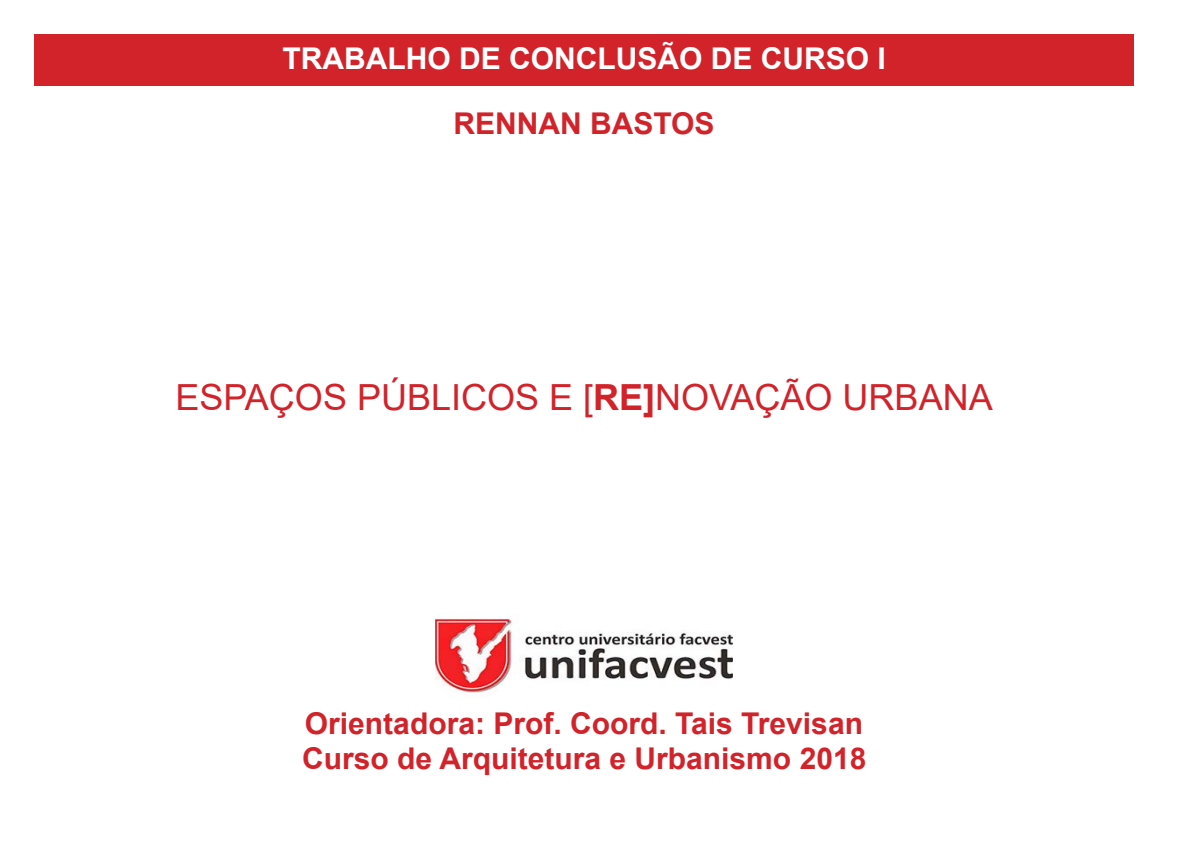
<style>
.page{position:relative;width:1191px;height:842px;background:#fff}
.page>*{position:absolute;margin:0;border:0;box-sizing:border-box;transform-origin:0 0}
.t1{font:36px "Arial";color:#d2232a}
.t2{font:700 30px/35.4px "Arial";color:#d2232a}
.t3{font:700 30px "Arial";color:#fff}
.s1{font-weight:700}
</style>
<div class="page">
<div style="left:34px;top:34px;width:1100px;height:52px;background:#d2232a"></div>
<img style="left:435px;top:614px;width:297px;height:81px">
<p class="t3" style="left:282px;top:37px;width:605px">TRABALHO DE CONCLUSÃO DE CURSO I</p>
<p class="t2" style="left:453px;top:106px;width:263px">RENNAN BASTOS</p>
<p class="t1" style="left:176px;top:373px;width:818px">ESPAÇOS PÚBLICOS E [<span class="s1">RE]</span>NOVAÇÃO URBANA</p>
<p class="t2" style="left:302px;top:706px;width:566px">Orientadora: Prof. Coord. Tais Trevisan<br>Curso de Arquitetura e Urbanismo 2018</p>
</div>
